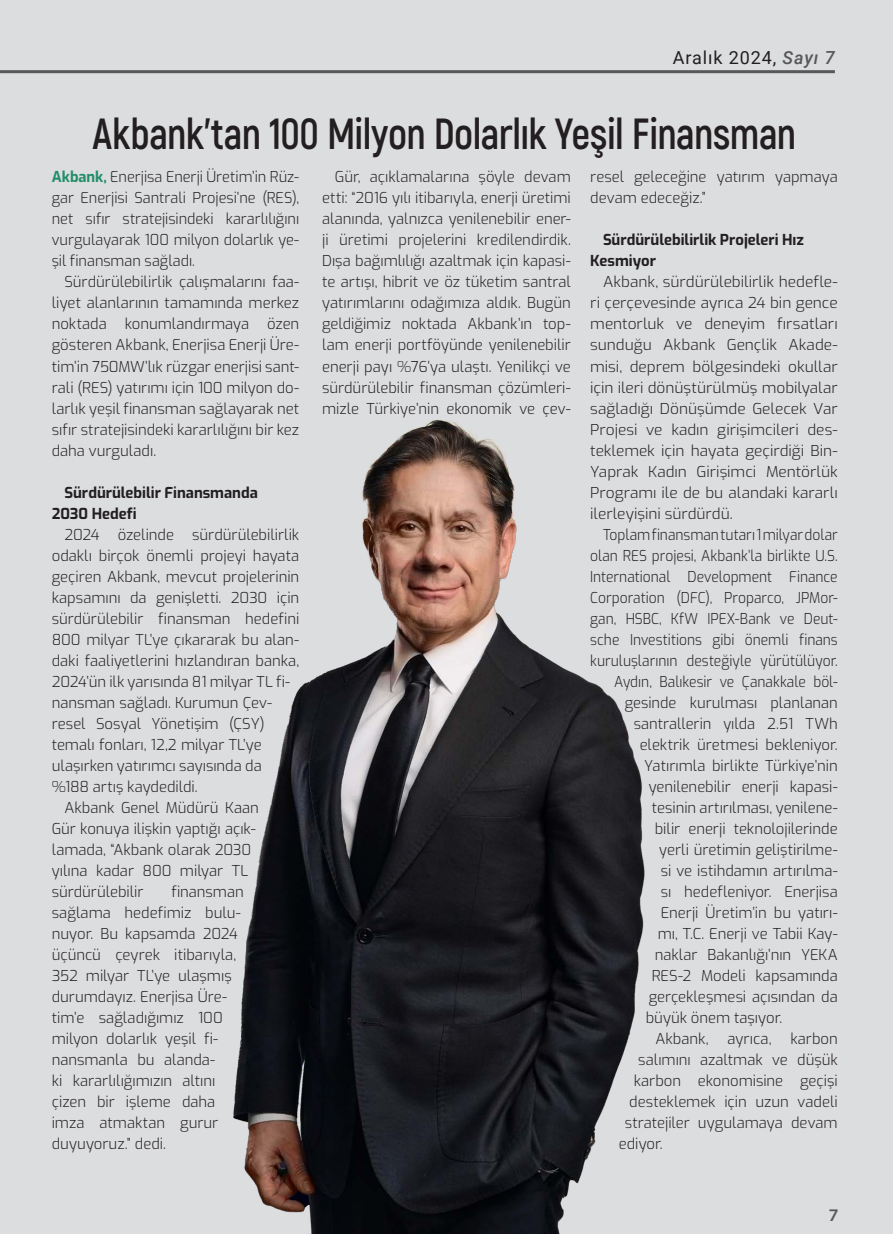
<style>
.page{position:relative;width:893px;height:1234px;background:#fff}
.page>*{position:absolute;margin:0;border:0;box-sizing:border-box;transform-origin:0 0}
.t1{font:700 43.5px "Akrobat";letter-spacing:-.015em;color:#231f20;scale:.95 1}
.Nesletter_Title{font:18px "Roboto";letter-spacing:.05em;color:#231f20}
.t2{font:500 16.5px "Gotham";color:#57585a}
.t3{font:300 15px/21px "Exo";color:#231f20;text-align:justify}
.t4{font:300 15px "Exo";color:#231f20;scale:.92 1}
.t5{font:700 15px/21px "Exo";color:#231f20}
.s1{font-weight:500;font-style:italic;color:#57585a}
.s2{font-weight:700;color:#228e68}
</style>
<div class="page">
<div style="left:0;top:0;width:893px;height:1233px;background:#dcdddf"></div>
<img style="left:233px;top:420px;width:412px;height:813px">
<hr style="left:0;top:70px;width:835px;height:3px;background:#57585a">
<p class="Nesletter_Title" style="left:673px;top:45px;width:164px">Aralık 2024, <span class="s1">Sayı 7</span></p>
<p class="t1" style="left:92px;top:106px;width:742px">Akbank’tan 100 Milyon Dolarlık Yeşil Finansman</p>
<p class="t3" style="left:52px;top:166px;width:249px"><span class="s2">Akbank,</span> Enerjisa Enerji Üretim’in Rüz&shy;gar Enerjisi Santrali Projesi’ne (RES), net sıfır stratejisindeki kararlılığını vurgulayarak 100 milyon dolarlık ye&shy;şil finansman sağladı.</p>
<p class="t3" style="left:52px;top:271px;width:249px;text-indent:13px">Sürdürülebilirlik çalışmalarını faa&shy;liyet alanlarının tamamında merkez noktada konumlandırmaya özen gösteren Akbank, Enerjisa Enerji Üre&shy;tim’in 750MW’lık rüzgar enerjisi sant&shy;rali (RES) yatırımı için 100 milyon do&shy;larlık yeşil finansman sağlayarak net sıfır stratejisindeki kararlılığını bir kez daha vurguladı.</p>
<p class="t5" style="left:52px;top:481px;width:208px;text-indent:13px">Sürdürülebilir Finansmanda<br>2030 Hedefi</p>
<p class="t3" style="left:52px;top:523px;width:249px;text-align:left;text-indent:13px">2024 özelinde sürdürülebilirlik odaklı birçok önemli projeyi hayata geçiren Akbank, mevcut projelerinin kapsamını da genişletti. 2030 için sürdürülebilir finansman hedefini 800 milyar TL’ye çıkararak bu alan&shy;daki faaliyetlerini hızlandıran banka, 2024’ün ilk yarısında 81 milyar TL fi&shy;nansman sağladı. Kurumun Çev&shy;resel Sosyal Yönetişim (ÇSY) temalı fonları, 12,2 milyar TL’ye ulaşırken yatırımcı sayısında da %188 artış kaydedildi.</p>
<p class="t3" style="left:52px;top:796px;width:208px;text-align:left;text-indent:13px">Akbank Genel Müdürü Kaan<br>Gür konuya ilişkin yaptığı açık&shy;lamada, “Akbank olarak 2030 yılına kadar 800 milyar TL sürdürülebilir</p>
<p class="t3" style="left:52px;top:880px;width:194px;text-align:left;text-indent:120px">finansman sağlama hedefimiz bulu&shy;nuyor. Bu kapsamda 2024 üçüncü çeyrek itibarıyla,<br>352 milyar TL’ye ulaşmış durumdayız. Enerjisa Üre&shy;tim’e sağladığımız 100 milyon dolarlık yeşil fi&shy;nansmanla bu alanda-<br>ki kararlılığımızın altını çizen bir işleme daha imza atmaktan gurur duyuyoruz.” dedi.</p>
<p class="t3" style="left:322px;top:166px;width:250px;text-indent:13px">Gür, açıklamalarına şöyle devam etti: “2016 yılı itibarıyla, enerji üretimi alanında, yalnızca yenilenebilir ener&shy;ji üretimi projelerini kredilendirdik.<br>Dışa bağımlılığı azaltmak için kapasi&shy;te artışı, hibrit ve öz tüketim santral yatırımlarını odağımıza aldık. Bugün geldiğimiz noktada Akbank’ın top&shy;lam enerji portföyünde yenilenebilir enerji payı %76’ya ulaştı. Yenilikçi ve sürdürülebilir finansman çözümleri&shy;mizle Türkiye’nin ekonomik ve çev-</p>
<p class="t3" style="left:590px;top:166px;width:249px">resel geleceğine yatırım yapmaya devam edeceğiz.”</p>
<p class="t5" style="left:590px;top:229px;width:215px;text-indent:13px">Sürdürülebilirlik Projeleri Hız<br>Kesmiyor</p>
<p class="t3" style="left:590px;top:271px;width:249px;text-indent:13px">Akbank, sürdürülebilirlik hedefle&shy;ri çerçevesinde ayrıca 24 bin gence mentorluk ve deneyim fırsatları sunduğu Akbank Gençlik Akade&shy;misi, deprem bölgesindeki okullar için ileri dönüştürülmüş mobilyalar sağladığı Dönüşümde Gelecek Var Projesi ve kadın girişimcileri des&shy;teklemek için hayata geçirdiği Bin-Yaprak Kadın Girişimci Mentörlük Programı ile de bu alandaki kararlı ilerleyişini sürdürdü.</p>
<p class="t4" style="left:603px;top:523px;width:257px">Toplam finansman tutarı 1 milyar dolar</p>
<p class="t4" style="left:590px;top:544px;width:271px">olan RES projesi, Akbank’la birlikte U.S.</p>
<p class="t4" style="left:590px;top:565px;width:271px">International Development Finance</p>
<p class="t4" style="left:590px;top:586px;width:271px">Corporation (DFC), Proparco, JPMor-</p>
<p class="t4" style="left:590px;top:607px;width:271px">gan, HSBC, KfW IPEX-Bank ve Deut-</p>
<p class="t4" style="left:590px;top:628px;width:271px">sche Investitions gibi önemli finans</p>
<p class="t4" style="left:590px;top:649px;width:271px">kuruluşlarının desteğiyle yürütülüyor.</p>
<p class="t4" style="left:614px;top:670px;width:244px">Aydın, Balıkesir ve Çanakkale böl-</p>
<p class="t3" style="left:625px;top:691px;width:215px">gesinde kurulması planlanan</p>
<p class="t3" style="left:634px;top:712px;width:206px">santrallerin yılda 2.51 TWh</p>
<p class="t3" style="left:640px;top:733px;width:199px">elektrik üretmesi bekleniyor.</p>
<p class="t3" style="left:644px;top:754px;width:195px">Yatırımla birlikte Türkiye’nin</p>
<p class="t3" style="left:649px;top:775px;width:190px">yenilenebilir enerji kapasi-</p>
<p class="t3" style="left:652px;top:796px;width:187px">tesinin artırılması, yenilene-</p>
<p class="t3" style="left:655px;top:817px;width:184px">bilir enerji teknolojilerinde</p>
<p class="t3" style="left:659px;top:838px;width:180px">yerli üretimin geliştirilme-</p>
<p class="t3" style="left:661px;top:859px;width:178px">si ve istihdamın artırılma-</p>
<p class="t3" style="left:661px;top:880px;width:178px">sı hedefleniyor. Enerjisa</p>
<p class="t3" style="left:661px;top:901px;width:178px">Enerji Üretim’in bu yatırı-</p>
<p class="t3" style="left:658px;top:922px;width:181px">mı, T.C. Enerji ve Tabii Kay-</p>
<p class="t3" style="left:655px;top:943px;width:184px">naklar Bakanlığı’nın YEKA</p>
<p class="t3" style="left:652px;top:964px;width:187px">RES-2 Modeli kapsamında</p>
<p class="t3" style="left:649px;top:985px;width:190px">gerçekleşmesi açısından da</p>
<p class="t3" style="left:646px;top:1006px;width:138px">büyük önem taşıyor.</p>
<p class="t3" style="left:655px;top:1027px;width:55px">Akbank,</p>
<p class="t3" style="left:727px;top:1027px;width:45px">ayrıca,</p>
<p class="t3" style="left:790px;top:1027px;width:49px">karbon</p>
<p class="t3" style="left:638px;top:1048px;width:201px">salımını azaltmak ve düşük</p>
<p class="t3" style="left:634px;top:1069px;width:206px">karbon ekonomisine geçişi</p>
<p class="t3" style="left:629px;top:1090px;width:210px">desteklemek için uzun vadeli</p>
<p class="t3" style="left:625px;top:1111px;width:214px">stratejiler uygulamaya devam</p>
<p class="t3" style="left:619px;top:1132px;width:45px">ediyor.</p>
<p class="t2" style="left:829px;top:1203px;width:12px">7</p>
</div>
